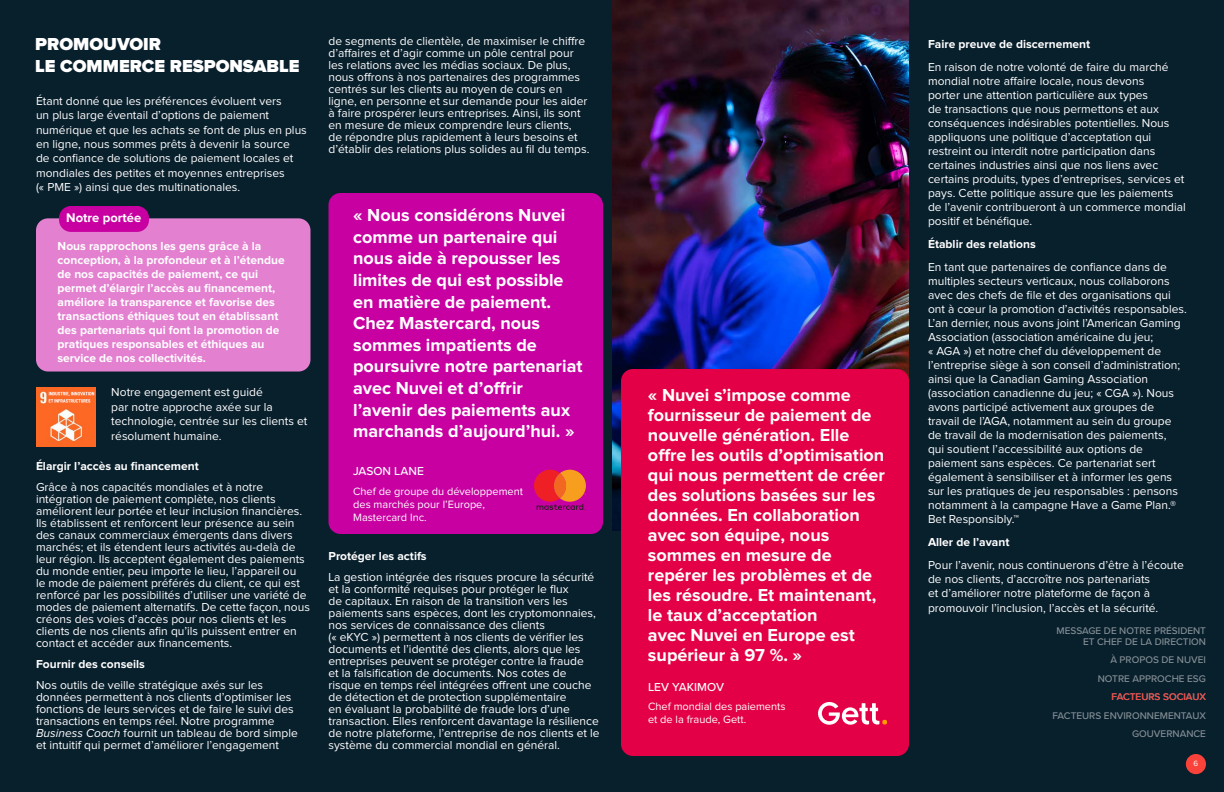
<style>
.page{position:relative;width:1224px;height:792px;background:#081f2c}
.page>*{position:absolute;margin:0;border:0;box-sizing:border-box;transform-origin:0 0}
.Pullquote{font:700 18px/20px "Proxima Nova";color:#fff}
.t1{font:900 18px/21.6px "Proxima Nova";color:#fff}
.Body{font:700 13px "Proxima Nova";color:#fff}
.Body-2{font:12px/12px "Proxima Nova";color:#fff}
.Body-3{font:700 12px/14px "Proxima Nova";color:#fff}
.t2{font:500 12px "Proxima Nova";color:#fff}
.Body-4{font:11px/13.2px "Proxima Nova";color:#fff}
.t3{font:500 10px/18.5px "Proxima Nova";color:#848f95;text-align:right}
.t4{font:500 10px "Proxima Nova";color:#f9423a}
.t5{font:8px "Proxima Nova";color:#fff}
.s1{font-style:italic}
</style>
<div class="page">
<div style="left:1186px;top:754px;width:20px;height:20px;background:#f9423a;border-radius:50%"></div>
<img style="left:612px;top:0;width:297px;height:531px">
<div style="left:621px;top:369px;width:288px;height:387px;background:#e40046;border-radius:12px"></div>
<img style="left:36px;top:387px;width:60px;height:59px">
<div style="left:36px;top:218px;width:274px;height:154px;background:#e380d0;border-radius:12px"></div>
<div style="left:59px;top:206px;width:90px;height:26px;background:#c800a1;border-radius:12px"></div>
<div style="left:328px;top:193px;width:275px;height:341px;background:#c800a1;border-radius:12px"></div>
<svg style="left:818px;top:702px;width:69px;height:23px"></svg>
<svg style="left:534px;top:470px;width:52px;height:40px"></svg>
<p class="t1" style="left:35px;top:34px;width:266px">PROMOUVOIR<br>LE COMMERCE RESPONSABLE</p>
<p class="Body-2" style="left:36px;top:94px;width:272px;line-height:14.4px">Étant donné que les préférences évoluent vers<br>un plus large éventail d’options de paiement numérique et que les achats se font de plus en plus en ligne, nous sommes prêts à devenir la source<br>de confiance de solutions de paiement locales et mondiales des petites et moyennes entreprises<br>(« PME ») ainsi que des multinationales.</p>
<p class="Body" style="left:66px;top:210px;width:77px">Notre portée</p>
<p class="Body-3" style="left:58px;top:239px;width:229px">Nous rapprochons les gens grâce à la conception, à la profondeur et à l’étendue de nos capacités de paiement, ce qui permet d’élargir l’accès au financement, améliore la transparence et favorise des transactions éthiques tout en établissant des partenariats qui font la promotion de pratiques responsables et éthiques au service de nos collectivités.</p>
<p class="Body-2" style="left:111px;top:386px;width:198px;line-height:14.4px">Notre engagement est guidé<br>par notre approche axée sur la technologie, centrée sur les clients et résolument humaine.</p>
<p class="Body-3" style="left:36px;top:459px;width:164px">Élargir l’accès au financement</p>
<p class="Body-2" style="left:36px;top:481px;width:275px">Grâce à nos capacités mondiales et à notre intégration de paiement complète, nos clients améliorent leur portée et leur inclusion financières.<br>Ils établissent et renforcent leur présence au sein des canaux commerciaux émergents dans divers marchés; et ils étendent leurs activités au-delà de leur région. Ils acceptent également des paiements du monde entier, peu importe le lieu, l’appareil ou<br>le mode de paiement préférés du client, ce qui est renforcé par les possibilités d’utiliser une variété de modes de paiement alternatifs. De cette façon, nous créons des voies d’accès pour nos clients et les clients de nos clients afin qu’ils puissent entrer en contact et accéder aux financements.</p>
<p class="Body-3" style="left:36px;top:657px;width:110px">Fournir des conseils</p>
<p class="Body-2" style="left:36px;top:679px;width:263px">Nos outils de veille stratégique axés sur les données permettent à nos clients d’optimiser les fonctions de leurs services et de faire le suivi des transactions en temps réel. Notre programme <span class="s1">Business Coach</span> fournit un tableau de bord simple et intuitif qui permet d’améliorer l’engagement</p>
<p class="Body-2" style="left:328px;top:36px;width:262px">de segments de clientèle, de maximiser le chiffre d’affaires et d’agir comme un pôle central pour les relations avec les médias sociaux. De plus, nous offrons à nos partenaires des programmes centrés sur les clients au moyen de cours en ligne, en personne et sur demande pour les aider à faire prospérer leurs entreprises. Ainsi, ils sont en mesure de mieux comprendre leurs clients,<br>de répondre plus rapidement à leurs besoins et d’établir des relations plus solides au fil du temps.</p>
<p class="Pullquote" style="left:353px;top:205px;width:231px;line-height:21.6px">« Nous considérons Nuvei comme un partenaire qui nous aide à repousser les limites de qui est possible en matière de paiement.<br>Chez Mastercard, nous sommes impatients de poursuivre notre partenariat avec Nuvei et d’offrir l’avenir des paiements aux marchands d’aujourd’hui. »</p>
<p class="t2" style="left:353px;top:462px;width:72px">JASON LANE</p>
<p class="Body-4" style="left:353px;top:485px;width:171px">Chef de groupe du développement des marchés pour l’Europe,<br>Mastercard Inc.</p>
<p class="Body-3" style="left:328px;top:549px;width:100px">Protéger les actifs</p>
<p class="Body-2" style="left:328px;top:571px;width:273px">La gestion intégrée des risques procure la sécurité et la conformité requises pour protéger le flux<br>de capitaux. En raison de la transition vers les paiements sans espèces, dont les cryptomonnaies, nos services de connaissance des clients<br>(« eKYC ») permettent à nos clients de vérifier les documents et l’identité des clients, alors que les entreprises peuvent se protéger contre la fraude<br>et la falsification de documents. Nos cotes de risque en temps réel intégrées offrent une couche de détection et de protection supplémentaire<br>en évaluant la probabilité de fraude lors d’une transaction. Elles renforcent davantage la résilience de notre plateforme, l’entreprise de nos clients et le système du commercial mondial en général.</p>
<p class="Pullquote" style="left:648px;top:386px;width:238px">« Nuvei s’impose comme fournisseur de paiement de nouvelle génération. Elle offre les outils d’optimisation qui nous permettent de créer des solutions basées sur les données. En collaboration avec son équipe, nous sommes en mesure de repérer les problèmes et de les résoudre. Et maintenant, le taux d’acceptation<br>avec Nuvei en Europe est supérieur à 97 %. »</p>
<p class="t2" style="left:648px;top:678px;width:78px">LEV YAKIMOV</p>
<p class="Body-4" style="left:648px;top:700px;width:139px">Chef mondial des paiements et de la fraude, Gett.</p>
<p class="Body-3" style="left:928px;top:38px;width:164px">Faire preuve de discernement</p>
<p class="Body-2" style="left:928px;top:61px;width:259px;line-height:14px">En raison de notre volonté de faire du marché mondial notre affaire locale, nous devons<br>porter une attention particulière aux types<br>de transactions que nous permettons et aux conséquences indésirables potentielles. Nous appliquons une politique d’acceptation qui restreint ou interdit notre participation dans certaines industries ainsi que nos liens avec certains produits, types d’entreprises, services et pays. Cette politique assure que les paiements de l’avenir contribueront à un commerce mondial positif et bénéfique.</p>
<p class="Body-3" style="left:928px;top:238px;width:109px">Établir des relations</p>
<p class="Body-2" style="left:928px;top:261px;width:260px;line-height:14px">En tant que partenaires de confiance dans de multiples secteurs verticaux, nous collaborons avec des chefs de file et des organisations qui ont à cœur la promotion d’activités responsables.<br>L’an dernier, nous avons joint l’American Gaming Association (association américaine du jeu;<br>« AGA ») et notre chef du développement de l’entreprise siège à son conseil d’administration; ainsi que la Canadian Gaming Association (association canadienne du jeu; « CGA »). Nous avons participé activement aux groupes de travail de l’AGA, notamment au sein du groupe de travail de la modernisation des paiements,<br>qui soutient l’accessibilité aux options de paiement sans espèces. Ce partenariat sert également à sensibiliser et à informer les gens sur les pratiques de jeu responsables : pensons notamment à la campagne Have a Game Plan.® Bet Responsibly.™</p>
<p class="Body-3" style="left:928px;top:536px;width:83px">Aller de l’avant</p>
<p class="Body-2" style="left:928px;top:559px;width:257px;line-height:14px">Pour l’avenir, nous continuerons d’être à l’écoute de nos clients, d’accroître nos partenariats<br>et d’améliorer notre plateforme de façon à promouvoir l’inclusion, l’accès et la sécurité.</p>
<p class="t3" style="left:1057px;top:625px;width:151px;line-height:11px">MESSAGE DE NOTRE PRÉSIDENT<br>ET CHEF DE LA DIRECTION</p>
<p class="t3" style="left:1098px;top:650px;width:110px">À PROPOS DE NUVEI<br>NOTRE APPROCHE ESG</p>
<p class="t3" style="left:1052px;top:706px;width:155px">FACTEURS ENVIRONNEMENTAUX<br>GOUVERNANCE</p>
<p class="t4" style="left:1112px;top:689px;width:96px">FACTEURS SOCIAUX</p>
<p class="t5" style="left:1194px;top:759px;width:6px">6</p>
</div>
